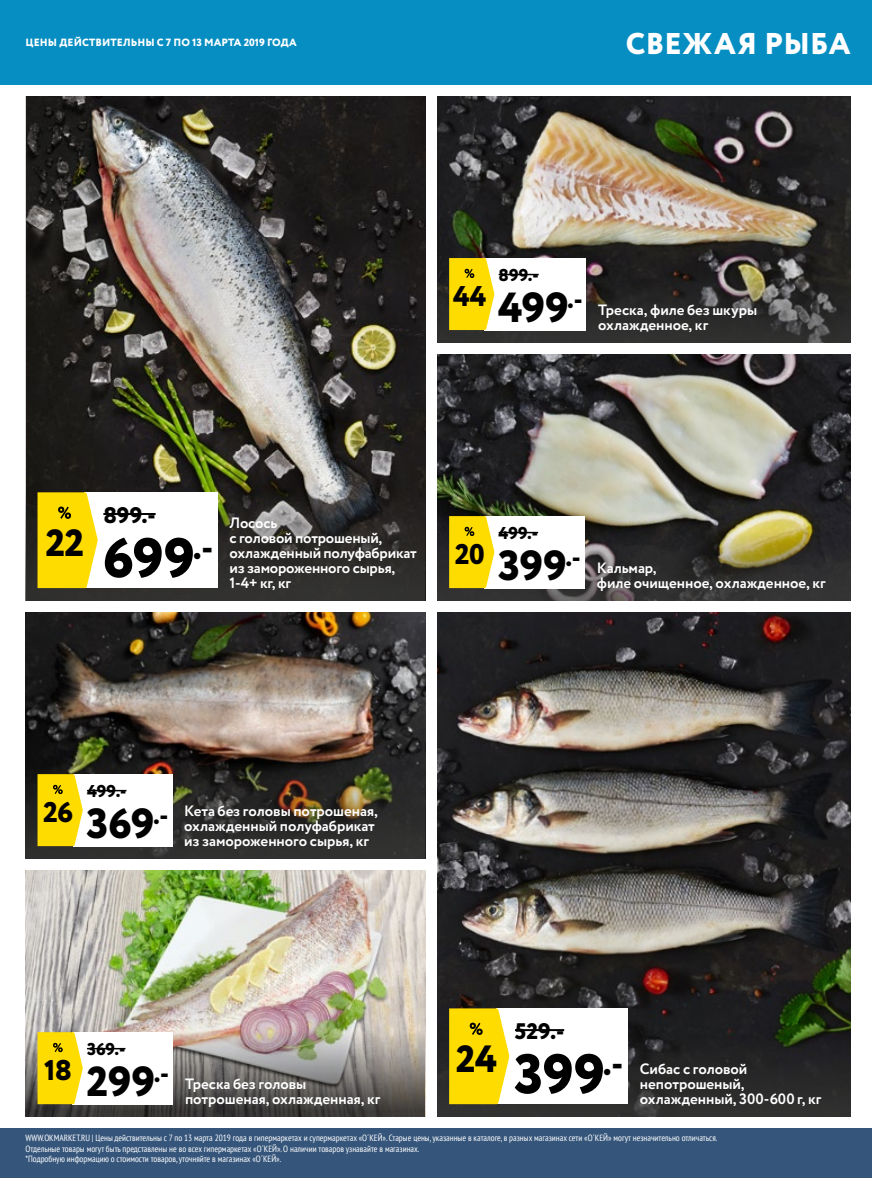
<style>
.page{position:relative;width:872px;height:1178px;background:#fff}
.page>*{position:absolute;margin:0;border:0;box-sizing:border-box;transform-origin:0 0}
.t1{font:800 55.5px "Circe";letter-spacing:-.005em;color:#000}
.t2{font:800 42px "Circe";letter-spacing:-.005em;color:#000}
.t3{font:800 37.95px "Circe";color:#000}
.t4{font:800 30px "Circe";letter-spacing:.01em;color:#fff}
.t5{font:800 28.5px "Circe";letter-spacing:-.02em;color:#000}
.t6{font:800 22.5px "Circe";color:#000}
.t7{font:800 17.1px "Circe";color:#000}
.t8{font:700 15px/15px "Circe";letter-spacing:-.005em;color:#fff}
.t9{font:800 10.5px "Circe";letter-spacing:.01em;color:#fff}
.t10{font:condensed 9px/10.5px "PT Sans";color:#fff}
</style>
<div class="page">
<img style="left:26px;top:870px;width:399px;height:144px">
<img style="left:26px;top:612px;width:399px;height:132px">
<img style="left:437px;top:612px;width:413px;height:408px">
<img style="left:26px;top:96px;width:399px;height:372px">
<svg style="left:26px;top:468px;width:399px;height:132px;background:#373630"></svg>
<svg style="left:437px;top:1020px;width:413px;height:96px;background:#272927"></svg>
<img style="left:26px;top:1014px;width:399px;height:102px">
<img style="left:26px;top:744px;width:399px;height:114px">
<img style="left:437px;top:354px;width:413px;height:164px">
<svg style="left:437px;top:518px;width:413px;height:82px;background:#494539"></svg>
<img style="left:437px;top:96px;width:413px;height:164px">
<svg style="left:437px;top:260px;width:413px;height:82px;background:#373634"></svg>
<div style="left:0;top:1128px;width:872px;height:50px;background:#35557b"></div>
<div style="left:73px;top:1032px;width:100px;height:72px;background:#fff"></div>
<hr style="left:87px;top:1048px;width:38px;height:1px;background:#000">
<svg style="left:38px;top:1032px;width:45px;height:72px;background:#fbdc19"></svg>
<div style="left:73px;top:774px;width:99px;height:72px;background:#fff"></div>
<hr style="left:87px;top:790px;width:39px;height:1px;background:#000">
<svg style="left:38px;top:774px;width:45px;height:72px;background:#fbdc19"></svg>
<div style="left:484px;top:516px;width:101px;height:72px;background:#fff"></div>
<hr style="left:498px;top:532px;width:40px;height:1px;background:#000">
<svg style="left:449px;top:516px;width:45px;height:72px;background:#fadb15"></svg>
<div style="left:496px;top:1008px;width:132px;height:96px;background:#fff"></div>
<hr style="left:515px;top:1029px;width:49px;height:2px;background:#000">
<svg style="left:449px;top:1008px;width:60px;height:96px;background:#fadb16"></svg>
<div style="left:85px;top:492px;width:133px;height:96px;background:#fff"></div>
<hr style="left:103px;top:513px;width:53px;height:2px;background:#000">
<svg style="left:38px;top:492px;width:60px;height:96px;background:#fadb19"></svg>
<div style="left:484px;top:258px;width:102px;height:72px;background:#fff"></div>
<hr style="left:498px;top:274px;width:40px;height:1px;background:#000">
<svg style="left:449px;top:258px;width:45px;height:72px;background:#fadb15"></svg>
<div style="left:0;top:0;width:872px;height:84px;background:#068ec2"></div>
<p class="t9" style="left:26px;top:35px;width:272px">ЦЕНЫ ДЕЙСТВИТЕЛЬНЫ С 7 ПО 13 МАРТА 2019 ГОДА</p>
<h3 class="t4" style="left:626px;top:23px;width:226px">СВЕЖАЯ РЫБА</h3>
<h3 class="t5" style="left:453px;top:277px;width:35px">44</h3>
<h3 class="t7" style="left:498px;top:264px;width:42px">899.-</h3>
<h2 class="t2" style="left:498px;top:279px;width:86px">499<sup>.-</sup></h2>
<h3 class="t8" style="left:598px;top:303px;width:160px">Треска, филе без шкуры охлажденное, кг</h3>
<h3 class="t6" style="left:103px;top:500px;width:54px">899.-</h3>
<h3 class="t3" style="left:45px;top:517px;width:40px">22</h3>
<h3 class="t8" style="left:229px;top:516px;width:189px">Лосось<br>с головой потрошеный, охлажденный полуфабрикат из замороженного сырья,<br>1-4+ кг, кг</h3>
<h1 class="t1" style="left:103px;top:520px;width:112px">699<sup>.-</sup></h1>
<h3 class="t5" style="left:455px;top:535px;width:31px">20</h3>
<h3 class="t7" style="left:498px;top:522px;width:41px">499.-</h3>
<h2 class="t2" style="left:498px;top:537px;width:84px">399<sup>.-</sup></h2>
<h3 class="t8" style="left:597px;top:561px;width:230px">Кальмар,<br>филе очищенное, охлажденное, кг</h3>
<h3 class="t7" style="left:87px;top:780px;width:41px">499.-</h3>
<h3 class="t5" style="left:43px;top:793px;width:32px">26</h3>
<h3 class="t8" style="left:184px;top:804px;width:195px">Кета без головы потрошеная, охлажденный полуфабрикат из замороженного сырья, кг</h3>
<h2 class="t2" style="left:86px;top:795px;width:83px">369<sup>.-</sup></h2>
<h3 class="t5" style="left:44px;top:1051px;width:29px">18</h3>
<h3 class="t7" style="left:87px;top:1038px;width:40px">369.-</h3>
<h2 class="t2" style="left:86px;top:1053px;width:84px">299<sup>.-</sup></h2>
<h3 class="t8" style="left:185px;top:1077px;width:197px">Треска без головы потрошеная, охлажденная, кг</h3>
<h3 class="t3" style="left:456px;top:1033px;width:43px">24</h3>
<h3 class="t6" style="left:515px;top:1016px;width:51px">529.-</h3>
<h1 class="t1" style="left:514px;top:1036px;width:111px">399<sup>.-</sup></h1>
<h3 class="t8" style="left:640px;top:1062px;width:183px">Сибас с головой непотрошеный, охлажденный, 300-600 г, кг</h3>
<p class="t10" style="left:26px;top:1132px;width:693px">WWW.OKMARKET.RU | Цены действительны с 7 по 13 марта 2019 года в гипермаркетах и супермаркетах «О´КЕЙ». Старые цены, указанные в каталоге, в разных магазинах сети «О´КЕЙ» могут незначительно отличаться.<br>Отдельные товары могут быть представлены не во всех гипермаркетах «О´КЕЙ». О наличии товаров узнавайте в магазинах.<br>*Подробную информацию о стоимости товаров, уточняйте в магазинах «О´КЕЙ».</p>
</div>
